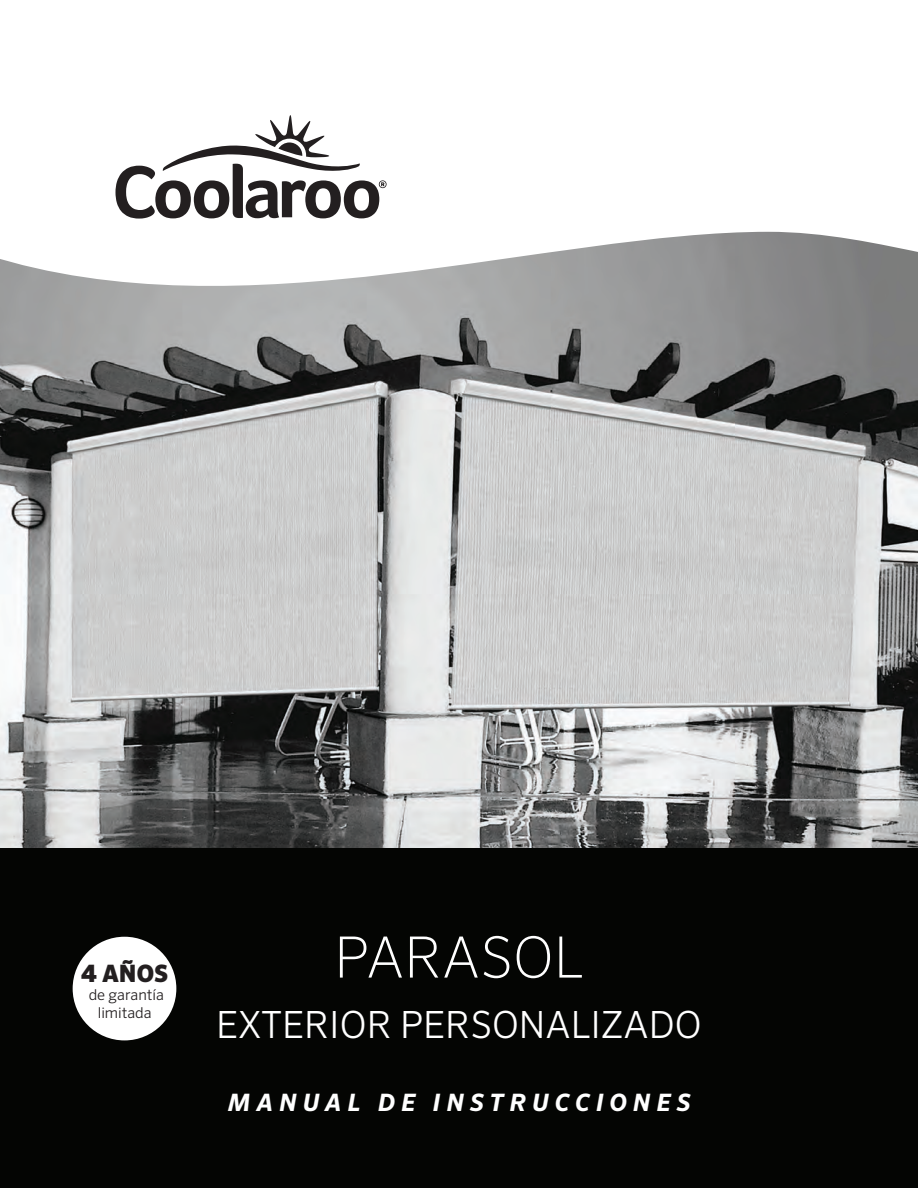
<style>
.page{position:relative;width:918px;height:1188px;background:#fff}
.page>*{position:absolute;margin:0;border:0;box-sizing:border-box;transform-origin:0 0}
.t1{font:200 57px "Sero Pro";color:#fff}
.t2{font:300 37.5px "Sero Pro";color:#fff}
.t3{font:italic 700 24px "Sero Pro";letter-spacing:.25em;color:#fff}
.t4{font:900 24px "Sero Pro";color:#231f20}
.t5{font:900 22.5px "Sero Pro";color:#000}
.t6{font:300 15px/18px "Sero Pro";color:#231f20;text-align:center}
.t7{font:300 13.2px/15.8px "Sero Pro";letter-spacing:-.04em;color:#000;text-align:center}
</style>
<div class="page">
<img style="left:0;top:336px;width:918px;height:513px">
<svg style="left:0;top:187px;width:918px;height:149px"></svg>
<svg style="left:116px;top:115px;width:271px;height:104px"></svg>
<div style="left:0;top:849px;width:918px;height:339px;background:#040503"></div>
<div style="left:73px;top:937px;width:103px;height:103px;background:#fff;border-radius:50%"></div>
<p class="t4" style="left:81px;top:960px;width:89px">4 AÑOS</p>
<p class="t6" style="left:89px;top:985px;width:77px">de garantía limitada</p>
<p class="t5" style="left:101px;top:960px;width:48px">4YR</p>
<p class="t7" style="left:97px;top:984px;width:56px">Limited<br>Warranty</p>
<h1 class="t1" style="left:334px;top:924px;width:251px">PARASOL</h1>
<p class="t2" style="left:216px;top:1002px;width:487px">EXTERIOR PERSONALIZADO</p>
<p class="t3" style="left:227px;top:1088px;width:465px">MANUAL DE INSTRUCCIONES</p>
</div>
